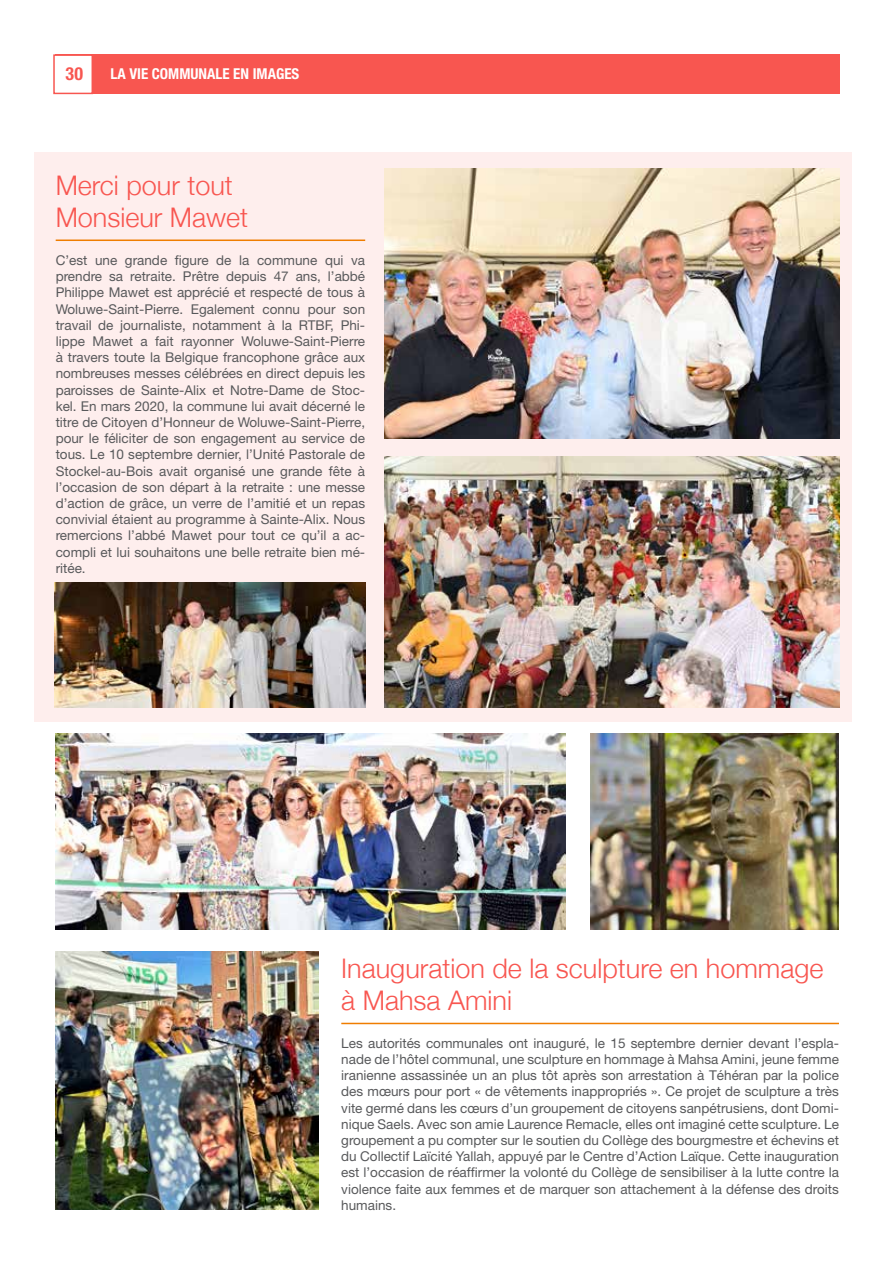
<style>
.page{position:relative;width:893px;height:1263px;background:#fff}
.page>*{position:absolute;margin:0;border:0;box-sizing:border-box;transform-origin:0 0}
.t1{font:300 27px/32.4px "Helvetica Neue";color:#f85650}
.t2{font:700 condensed 18px "Helvetica Neue";color:#f85650}
.t3{font:700 condensed 15px "Helvetica Neue";color:#fff}
.t4{font:13.5px/16.2px "Helvetica Neue";color:#58595b;text-align:justify}
</style>
<div class="page">
<div style="left:34px;top:152px;width:818px;height:570px;background:#feeeed"></div>
<div style="left:55px;top:55px;width:785px;height:39px;background:#f85650"></div>
<div style="left:53px;top:54px;width:40px;height:40px;background:#fff;border:2px solid #f85650"></div>
<hr style="left:56px;top:239px;width:309px;height:2px;background:#ef7d00">
<img style="left:385px;top:169px;width:455px;height:269px">
<img style="left:56px;top:733px;width:510px;height:196px">
<img style="left:56px;top:951px;width:263px;height:259px">
<img style="left:590px;top:733px;width:249px;height:196px">
<img style="left:385px;top:457px;width:455px;height:250px">
<img style="left:54px;top:582px;width:311px;height:125px">
<hr style="left:341px;top:1023px;width:498px;height:1px;background:#ef7d00">
<h2 class="t2" style="left:65px;top:63px;width:19px">30</h2>
<p class="t3" style="left:111px;top:65px;width:190px">LA VIE COMMUNALE EN IMAGES</p>
<h1 class="t1" style="left:56px;top:167px;width:194px">Merci pour tout<br>Monsieur Mawet</h1>
<p class="t4" style="left:56px;top:252px;width:311px">C’est une grande figure de la commune qui va prendre sa retraite. Prêtre depuis 47 ans, l’abbé Philippe Mawet est apprécié et respecté de tous à Woluwe-Saint-Pierre. Egalement connu pour son travail de journaliste, notamment à la RTBF, Phi&shy;lippe Mawet a fait rayonner Woluwe-Saint-Pierre à travers toute la Belgique francophone grâce aux nombreuses messes célébrées en direct depuis les paroisses de Sainte-Alix et Notre-Dame de Stoc&shy;kel. En mars 2020, la commune lui avait décerné le titre de Citoyen d’Honneur de Woluwe-Saint-Pierre, pour le féliciter de son engagement au service de tous. Le 10 septembre dernier, l’Unité Pastorale de Stockel-au-Bois avait organisé une grande fête à l’occasion de son départ à la retraite : une messe d’action de grâce, un verre de l’amitié et un repas convivial étaient au programme à Sainte-Alix. Nous remercions l’abbé Mawet pour tout ce qu’il a ac&shy;compli et lui souhaitons une belle retraite bien mé&shy;ritée.</p>
<h1 class="t1" style="left:341px;top:950px;width:484px">Inauguration de la sculpture en hommage à Mahsa Amini</h1>
<p class="t4" style="left:341px;top:1035px;width:499px">Les autorités communales ont inauguré, le 15 septembre dernier devant l’espla&shy;nade de l’hôtel communal, une sculpture en hommage à Mahsa Amini, jeune femme iranienne assassinée un an plus tôt après son arrestation à Téhéran par la police des mœurs pour port « de vêtements inappropriés ». Ce projet de sculpture a très vite germé dans les cœurs d’un groupement de citoyens sanpétrusiens, dont Domi&shy;nique Saels. Avec son amie Laurence Remacle, elles ont imaginé cette sculpture. Le groupement a pu compter sur le soutien du Collège des bourgmestre et échevins et du Collectif Laïcité Yallah, appuyé par le Centre d’Action Laïque. Cette inauguration est l’occasion de réaffirmer la volonté du Collège de sensibiliser à la lutte contre la violence faite aux femmes et de marquer son attachement à la défense des droits humains.</p>
</div>
